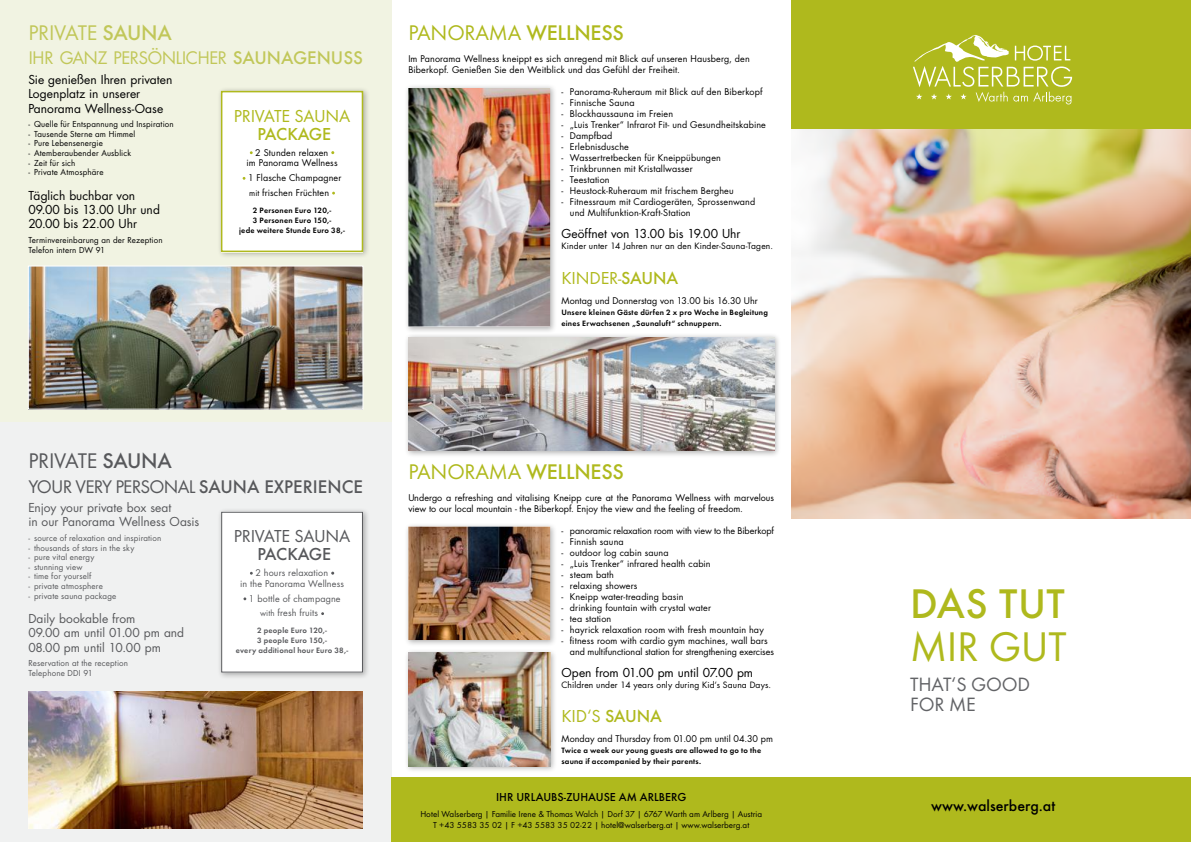
<style>
.page{position:relative;width:1191px;height:842px;background:#fff}
.page>*{position:absolute;margin:0;border:0;box-sizing:border-box;transform-origin:0 0}
.t1{font:500 43px "Futura T";letter-spacing:.01em;color:#afb91d}
.t2{font:43px "Futura T";color:#afb91d}
.t3{font:22px "Futura T";letter-spacing:-.01em;color:#afb91d}
.t4{font:22px "Futura T";letter-spacing:-.01em;color:#c1c759}
.t5{font:22px "Futura T";letter-spacing:-.01em;color:#57585b}
.t6{font:20px/20px "Futura T";letter-spacing:-.01em;color:#626366}
.t7{font:19px "Futura T";letter-spacing:-.04em;color:#57585b}
.t8{font:19px "Futura T";letter-spacing:-.04em;color:#c1c759}
.t9{font:18px "Futura T";letter-spacing:-.01em;color:#afb91d}
.t10{font:18px "Futura T";letter-spacing:-.01em;color:#57585b}
.t11{font:500 18px "Futura T";letter-spacing:-.01em;color:#afb91d}
.t12{font:500 18px "Futura T";letter-spacing:-.01em;color:#57585b}
.t13{font:500 16px "Futura T";color:#000}
.t14{font:12px/14.4px "Futura";letter-spacing:.005em;color:#000}
.t15{font:12px/14.4px "Futura";color:#57585b}
.t16{font:500 12px "Futura T";color:#000}
.t17{font:9px/11px "Futura";letter-spacing:.01em;color:#000}
.t18{font:9px/11px "Futura T";color:#000;text-align:center}
.t19{font:9px/10.8px "Futura";letter-spacing:.015em;color:#57585b;text-align:center}
.t20{font:8.5px "Futura";letter-spacing:.015em;color:#000}
.t21{font:600 8px/11px "Futura T";letter-spacing:.025em;color:#000}
.t22{font:8px/9.6px "Futura";letter-spacing:.02em;color:#57585b}
.t23{font:8px/9.6px "Futura";letter-spacing:.02em;color:#000}
.t24{font:600 8px/10px "Futura T";letter-spacing:.025em;color:#57585b;text-align:center}
.s1{font-weight:500}
.s2{font-size:8px}
</style>
<div class="page">
<div style="left:0;top:421px;width:391px;height:421px;background:#f0f1f1"></div>
<div style="left:0;top:0;width:391px;height:421px;background:#f1f3e2"></div>
<img style="left:791px;top:129px;width:400px;height:389px">
<div style="left:791px;top:0;width:400px;height:129px;background:#afb91d"></div>
<div style="left:391px;top:777px;width:406px;height:65px;background:#afb91d"></div>
<div style="left:791px;top:777px;width:400px;height:65px;background:#afb91d"></div>
<div style="left:404px;top:333px;width:377px;height:124px;background:#000;opacity:.3"></div>
<img style="left:408px;top:337px;width:366px;height:114px">
<div style="left:404px;top:522px;width:153px;height:125px;background:#000;opacity:.3"></div>
<img style="left:408px;top:527px;width:142px;height:113px">
<div style="left:404px;top:84px;width:153px;height:249px;background:#000;opacity:.3"></div>
<img style="left:408px;top:88px;width:142px;height:238px">
<div style="left:404px;top:648px;width:153px;height:125px;background:#000;opacity:.3"></div>
<img style="left:408px;top:653px;width:142px;height:113px">
<div style="left:217px;top:87px;width:153px;height:172px;background:#000;opacity:.3"></div>
<div style="left:221px;top:91px;width:142px;height:161px;background:#fff;border:2px solid #afb91d"></div>
<div style="left:217px;top:507px;width:153px;height:173px;background:#000;opacity:.3"></div>
<div style="left:221px;top:512px;width:142px;height:161px;background:#fff;border:1px solid #57585b"></div>
<img style="left:30px;top:268px;width:331px;height:140px">
<div style="left:28px;top:266px;width:335px;height:144px;border:1px solid #fff"></div>
<img style="left:28px;top:692px;width:334px;height:136px">
<svg style="left:913px;top:35px;width:159px;height:69px"></svg>
<h2 class="t4" style="left:28px;top:19px;width:145px">PRIVATE <span class="s1">SAUNA</span></h2>
<h3 class="t8" style="left:28px;top:47px;width:336px">I HR GANZ PERSÖNLICHER <span class="s1">SAUNAGENUSS</span></h3>
<h3 class="t14" style="left:28px;top:72px;width:146px">Sie genießen Ihren privaten<br>Logenplatz in unserer<br>Panorama Wellness-Oase</h3>
<p class="t23" style="left:28px;top:119px;width:147px">- Quelle für Entspannung und Inspiration</p>
<p class="t23" style="left:28px;top:129px;width:109px">- Tausende Sterne am Himmel</p>
<p class="t23" style="left:28px;top:139px;width:76px">- Pure Lebensenergie</p>
<p class="t23" style="left:28px;top:148px;width:104px">- Atemberaubender Ausblick</p>
<p class="t23" style="left:28px;top:158px;width:49px">- Zeit für sich</p>
<p class="t23" style="left:28px;top:167px;width:77px">- Private Atmosphäre</p>
<h3 class="t14" style="left:28px;top:188px;width:133px">Täglich buchbar von<br>09.00 bis 13.00 Uhr und<br>20.00 bis 22.00 Uhr</h3>
<p class="t23" style="left:28px;top:235px;width:136px">Terminvereinbarung an der Rezeption<br>Telefon intern DW 91</p>
<h3 class="t9" style="left:234px;top:105px;width:118px">PRIVATE SAUNA</h3>
<h3 class="t11" style="left:257px;top:123px;width:75px">PACKAGE</h3>
<p class="t17" style="left:246px;top:147px;width:93px;text-align:center">2 Stunden relaxen<br>im Panorama Wellness</p>
<p class="t17" style="left:248px;top:170px;width:95px;line-height:14.8px">1 Flasche Champagner <span class="s2">mit</span> frischen Früchten</p>
<p class="t21" style="left:239px;top:205px;width:107px;line-height:10px;text-align:center">2 Personen Euro 120,-<br>3 Personen Euro 150,-<br>jede weitere Stunde Euro 38,-</p>
<h2 class="t3" style="left:408px;top:19px;width:217px">PANORAMA <span class="s1">WELLNESS</span></h2>
<p class="t17" style="left:408px;top:53px;width:343px">Im Panorama Wellness kneippt es sich anregend mit Blick auf unseren Hausberg, den<br>Biberkopf. Genießen Sie den Weitblick und das Gefühl der Freiheit.</p>
<p class="t17" style="left:561px;top:86px;width:203px">- Panorama-Ruheraum mit Blick auf den Biberkopf</p>
<p class="t17" style="left:561px;top:97px;width:75px">- Finnische Sauna</p>
<p class="t17" style="left:561px;top:108px;width:113px">- Blockhaussauna im Freien</p>
<p class="t17" style="left:561px;top:119px;width:206px">- „Luis Trenker“ Infrarot Fit- und Gesundheitskabine</p>
<p class="t17" style="left:561px;top:130px;width:53px">- Dampfbad</p>
<p class="t17" style="left:561px;top:141px;width:69px">- Erlebnisdusche</p>
<p class="t17" style="left:561px;top:152px;width:161px">- Wassertretbecken für Kneippübungen</p>
<p class="t17" style="left:561px;top:163px;width:133px">- Trinkbrunnen mit Kristallwasser</p>
<p class="t17" style="left:561px;top:174px;width:50px">- Teestation</p>
<p class="t17" style="left:561px;top:185px;width:174px">- Heustock-Ruheraum mit frischem Bergheu</p>
<p class="t17" style="left:570px;top:196px;width:187px;text-indent:-9px">- Fitnessraum mit Cardiogeräten, Sprossenwand und Multifunktion-Kraft-Station</p>
<h3 class="t14" style="left:561px;top:226px;width:181px">Geöffnet von 13.00 bis 19.00 Uhr</h3>
<p class="t20" style="left:561px;top:240px;width:213px">Kinder unter 14 Jahren nur an den Kinder-Sauna-Tagen.</p>
<h3 class="t9" style="left:561px;top:267px;width:118px">KINDER-<span class="s1">SAUNA</span></h3>
<p class="t17" style="left:561px;top:295px;width:198px">Montag und Donnerstag von 13.00 bis 16.30 Uhr</p>
<p class="t21" style="left:561px;top:306px;width:208px">Unsere kleinen Gäste dürfen 2 x pro Woche in Begleitung eines Erwachsenen „Saunaluft“ schnuppern.</p>
<h2 class="t5" style="left:28px;top:447px;width:145px">PRIVATE <span class="s1">SAUNA</span></h2>
<h3 class="t7" style="left:28px;top:475px;width:336px">YOUR VERY PERSONAL <span class="s1">SAUNA EXPERIENCE</span></h3>
<h3 class="t15" style="left:28px;top:500px;width:173px">Enjoy your private box seat<br>in our Panorama Wellness Oasis</h3>
<p class="t22" style="left:28px;top:533px;width:134px">- source of relaxation and inspiration</p>
<p class="t22" style="left:28px;top:543px;width:107px">- thousands of stars in the sky</p>
<p class="t22" style="left:28px;top:552px;width:68px">- pure vital energy</p>
<p class="t22" style="left:28px;top:562px;width:56px">- stunning view</p>
<p class="t22" style="left:28px;top:571px;width:64px">- time for yourself</p>
<p class="t22" style="left:28px;top:581px;width:76px">- private atmosphere</p>
<p class="t22" style="left:28px;top:591px;width:90px">- private sauna package</p>
<h3 class="t15" style="left:28px;top:611px;width:157px">Daily bookable from<br>09.00 am until 01.00 pm and<br>08.00 pm until 10.00 pm</h3>
<p class="t22" style="left:28px;top:658px;width:101px">Reservation at the reception<br>Telephone DDI 91</p>
<h3 class="t10" style="left:234px;top:526px;width:118px">PRIVATE SAUNA</h3>
<h3 class="t12" style="left:257px;top:544px;width:75px">PACKAGE</h3>
<p class="t19" style="left:240px;top:567px;width:105px">2 hours relaxation<br>in the Panorama Wellness</p>
<p class="t19" style="left:260px;top:591px;width:82px;line-height:14.8px;text-align:left;text-indent:-11px">1 bottle of champagne <span class="s2">with</span> fresh fruits</p>
<p class="t24" style="left:236px;top:626px;width:114px">2 people Euro 120,-<br>3 people Euro 150,-<br>every additional hour Euro 38,-</p>
<h2 class="t3" style="left:408px;top:459px;width:217px">PANORAMA <span class="s1">WELLNESS</span></h2>
<p class="t17" style="left:408px;top:492px;width:367px">Undergo a refreshing and vitalising Kneipp cure at the Panorama Wellness with marvelous view to our local mountain - the Biberkopf. Enjoy the view and the feeling of freedom.</p>
<p class="t17" style="left:561px;top:525px;width:214px">- panoramic relaxation room with view to the Biberkopf</p>
<p class="t17" style="left:561px;top:536px;width:64px">- Finnish sauna</p>
<p class="t17" style="left:561px;top:547px;width:109px">- outdoor log cabin sauna</p>
<p class="t17" style="left:561px;top:558px;width:151px">- „Luis Trenker“ infrared health cabin</p>
<p class="t17" style="left:561px;top:569px;width:54px">- steam bath</p>
<p class="t17" style="left:561px;top:580px;width:77px">- relaxing showers</p>
<p class="t17" style="left:561px;top:591px;width:123px">- Kneipp water-treading basin</p>
<p class="t17" style="left:561px;top:602px;width:151px">- drinking fountain with crystal water</p>
<p class="t17" style="left:561px;top:613px;width:51px">- tea station</p>
<p class="t17" style="left:561px;top:624px;width:204px">- hayrick relaxation room with fresh mountain hay</p>
<p class="t17" style="left:570px;top:635px;width:206px;text-indent:-9px">- fitness room with cardio gym machines, wall bars and multifunctional station for strengthening exercises</p>
<h3 class="t14" style="left:561px;top:665px;width:193px">Open from 01.00 pm until 07.00 pm</h3>
<p class="t20" style="left:561px;top:679px;width:211px">Children under 14 years only during Kid‘s Sauna Days.</p>
<h3 class="t9" style="left:561px;top:706px;width:102px">KID‘S <span class="s1">SAUNA</span></h3>
<p class="t17" style="left:561px;top:733px;width:213px">Monday and Thursday from 01.00 pm until 04.30 pm</p>
<p class="t21" style="left:561px;top:745px;width:201px">Twice a week our young guests are allowed to go to the sauna if accompanied by their parents.</p>
<h3 class="t16" style="left:496px;top:790px;width:192px">I HR U RLAUBS-ZUHAUSE AM ARLBERG</h3>
<p class="t18" style="left:420px;top:808px;width:343px">H OTEL WALSERBERG | FAMILIE I RENE &amp; THOMAS WALCH | DORF 37 | 6767 WARTH AM ARLBERG | AUSTRIA<br>T +43 5583 35 02 | F +43 5583 35 02-22 | HOTEL@WALSERBERG.AT | WWW.WALSERBERG.AT</p>
<h1 class="t1" style="left:910px;top:579px;width:156px">DAS TUT</h1>
<h1 class="t2" style="left:910px;top:621px;width:158px">MIR GUT</h1>
<h3 class="t6" style="left:910px;top:674px;width:121px">THAT‘S GOOD<br>FOR ME</h3>
<h3 class="t13" style="left:931px;top:796px;width:126px">WWW.WALSERBERG.AT</h3>
</div>
